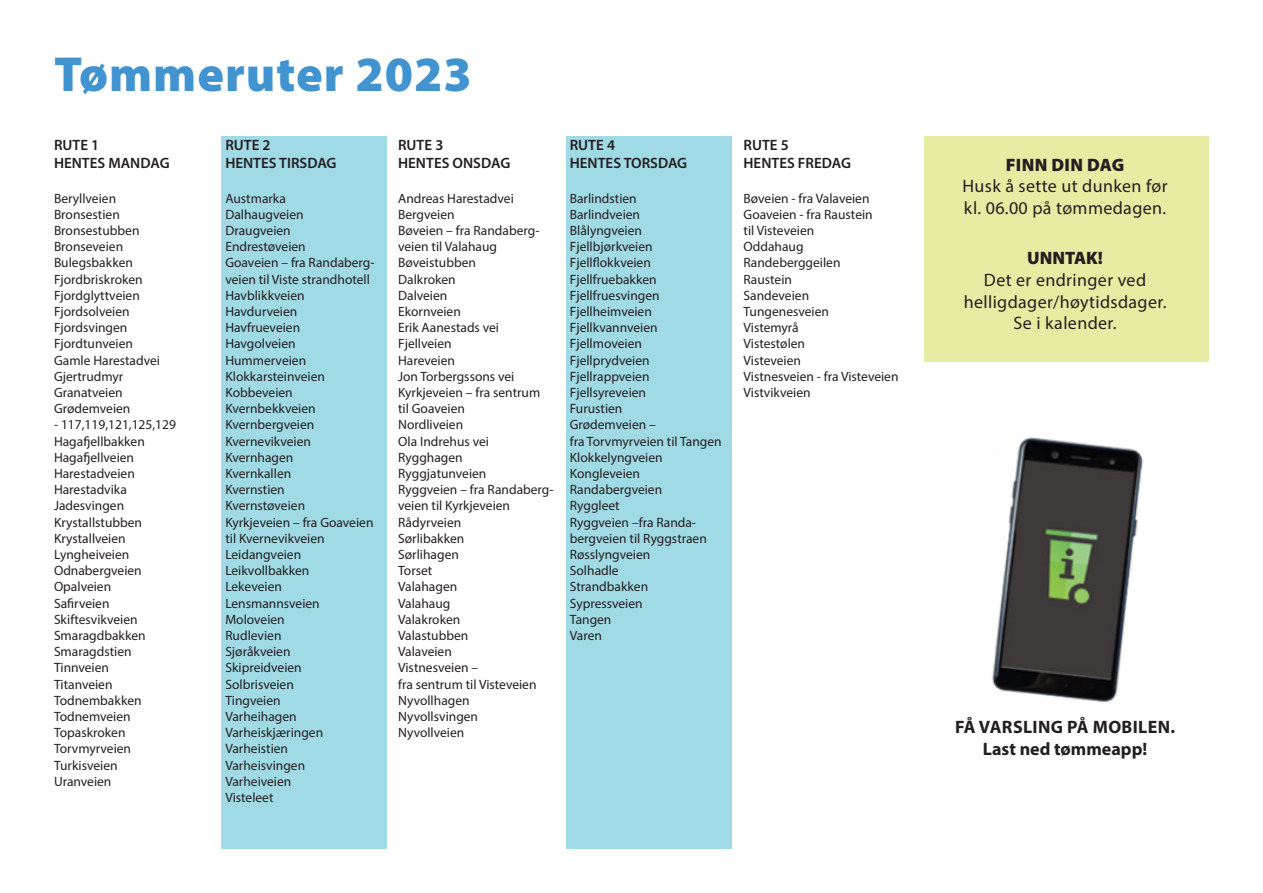
<style>
.page{position:relative;width:1263px;height:893px;background:#fff}
.page>*{position:absolute;margin:0;border:0;box-sizing:border-box;transform-origin:0 0}
.t1{font:900 49.5px "Myriad Pro";letter-spacing:.02em;color:#4194d0}
.t2{font:18px/21.6px "Myriad Pro";letter-spacing:.02em;color:#231f20;text-align:center}
.t3{font:700 18px/21.6px "Myriad Pro";color:#231f20;text-align:center}
.t4{font:900 18px "Myriad Pro";color:#231f20}
.t5{font:600 15px "Myriad Pro";color:#231f20}
.t6{font:13.5px/16.2px "Myriad Pro";color:#231f20}
.s1{font-weight:900}
</style>
<div class="page">
<img style="left:992px;top:436px;width:151px;height:267px">
<div style="left:221px;top:136px;width:166px;height:712px;background:#a0dae4"></div>
<div style="left:566px;top:136px;width:165px;height:712px;background:#a0dae4"></div>
<div style="left:924px;top:136px;width:285px;height:225px;background:#e6eda3"></div>
<p class="t1" style="left:54px;top:41px;width:419px">Tømmeruter 2023</p>
<p class="t5" style="left:54px;top:136px;width:47px">RUTE 1</p>
<p class="t5" style="left:54px;top:154px;width:117px">HENTES MANDAG</p>
<p class="t6" style="left:54px;top:190px;width:67px">Beryllveien<br>Bronsestien</p>
<p class="t6" style="left:54px;top:222px;width:87px">Bronsestubben</p>
<p class="t6" style="left:54px;top:238px;width:71px">Bronseveien</p>
<p class="t6" style="left:54px;top:254px;width:80px">Bulegsbakken</p>
<p class="t6" style="left:54px;top:271px;width:90px">Fjordbriskroken</p>
<p class="t6" style="left:54px;top:287px;width:87px">Fjordglyttveien</p>
<p class="t6" style="left:54px;top:303px;width:77px">Fjordsolveien</p>
<p class="t6" style="left:54px;top:319px;width:75px">Fjordsvingen</p>
<p class="t6" style="left:54px;top:335px;width:80px">Fjordtunveien</p>
<p class="t6" style="left:54px;top:352px;width:107px">Gamle Harestadvei</p>
<p class="t6" style="left:54px;top:368px;width:71px">Gjertrudmyr</p>
<p class="t6" style="left:54px;top:384px;width:70px">Granatveien</p>
<p class="t6" style="left:54px;top:400px;width:78px">Grødemveien</p>
<p class="t6" style="left:54px;top:416px;width:124px">- 117,119,121,125,129</p>
<p class="t6" style="left:54px;top:433px;width:92px">Hagafjellbakken</p>
<p class="t6" style="left:54px;top:449px;width:82px">Hagafjellveien</p>
<p class="t6" style="left:54px;top:465px;width:82px">Harestadveien</p>
<p class="t6" style="left:54px;top:481px;width:75px">Harestadvika</p>
<p class="t6" style="left:54px;top:497px;width:72px">Jadesvingen</p>
<p class="t6" style="left:54px;top:514px;width:90px">Krystallstubben</p>
<p class="t6" style="left:54px;top:530px;width:73px">Krystallveien</p>
<p class="t6" style="left:54px;top:546px;width:77px">Lyngheiveien</p>
<p class="t6" style="left:54px;top:562px;width:89px">Odnabergveien</p>
<p class="t6" style="left:54px;top:578px;width:59px">Opalveien</p>
<p class="t6" style="left:54px;top:595px;width:57px">Safirveien</p>
<p class="t6" style="left:54px;top:611px;width:85px">Skiftesvikveien</p>
<p class="t6" style="left:54px;top:627px;width:93px">Smaragdbakken</p>
<p class="t6" style="left:54px;top:643px;width:79px">Smaragdstien</p>
<p class="t6" style="left:54px;top:659px;width:57px">Tinnveien</p>
<p class="t6" style="left:54px;top:676px;width:60px">Titanveien</p>
<p class="t6" style="left:54px;top:692px;width:89px">Todnembakken</p>
<p class="t6" style="left:54px;top:708px;width:78px">Todnemveien</p>
<p class="t6" style="left:54px;top:724px;width:73px">Topaskroken</p>
<p class="t6" style="left:54px;top:740px;width:79px">Torvmyrveien</p>
<p class="t6" style="left:54px;top:757px;width:65px">Turkisveien</p>
<p class="t6" style="left:54px;top:773px;width:59px">Uranveien</p>
<p class="t5" style="left:225px;top:136px;width:47px">RUTE 2</p>
<p class="t5" style="left:225px;top:154px;width:113px">HENTES TIRSDAG</p>
<p class="t6" style="left:225px;top:190px;width:151px">Austmarka<br>Dalhaugveien<br>Draugveien<br>Endrestøveien<br>Goaveien – fra Randaberg&shy;veien til Viste strandhotell<br>Havblikkveien<br>Havdurveien<br>Havfrueveien<br>Havgolveien<br>Hummerveien<br>Klokkarsteinveien<br>Kobbeveien<br>Kvernbekkveien<br>Kvernbergveien<br>Kvernevikveien<br>Kvernhagen<br>Kvernkallen<br>Kvernstien<br>Kvernstøveien</p>
<p class="t6" style="left:225px;top:514px;width:150px">Kyrkjeveien – fra Goaveien til Kvernevikveien</p>
<p class="t6" style="left:225px;top:546px;width:86px">Leidangveien<br>Leikvollbakken</p>
<p class="t6" style="left:225px;top:578px;width:96px">Lekeveien<br>Lensmannsveien</p>
<p class="t6" style="left:225px;top:611px;width:61px">Moloveien</p>
<p class="t6" style="left:225px;top:627px;width:58px">Rudlevien</p>
<p class="t6" style="left:225px;top:643px;width:67px">Sjøråkveien</p>
<p class="t6" style="left:225px;top:659px;width:78px">Skipreidveien</p>
<p class="t6" style="left:225px;top:676px;width:70px">Solbrisveien</p>
<p class="t6" style="left:225px;top:692px;width:57px">Tingveien</p>
<p class="t6" style="left:225px;top:708px;width:73px">Varheihagen</p>
<p class="t6" style="left:225px;top:724px;width:99px">Varheiskjæringen</p>
<p class="t6" style="left:225px;top:740px;width:64px">Varheistien</p>
<p class="t6" style="left:225px;top:757px;width:81px">Varheisvingen</p>
<p class="t6" style="left:225px;top:773px;width:68px">Varheiveien</p>
<p class="t6" style="left:225px;top:789px;width:50px">Visteleet</p>
<p class="t5" style="left:398px;top:136px;width:47px">RUTE 3</p>
<p class="t5" style="left:398px;top:154px;width:114px">HENTES ONSDAG</p>
<p class="t6" style="left:398px;top:190px;width:117px">Andreas Harestadvei<br>Bergveien</p>
<p class="t6" style="left:398px;top:222px;width:143px">Bøveien – fra Randaberg&shy;veien til Valahaug</p>
<p class="t6" style="left:398px;top:254px;width:79px">Bøveistubben</p>
<p class="t6" style="left:398px;top:271px;width:59px">Dalkroken</p>
<p class="t6" style="left:398px;top:287px;width:51px">Dalveien</p>
<p class="t6" style="left:398px;top:303px;width:64px">Ekornveien</p>
<p class="t6" style="left:398px;top:319px;width:102px">Erik Aanestads vei</p>
<p class="t6" style="left:398px;top:335px;width:55px">Fjellveien</p>
<p class="t6" style="left:398px;top:352px;width:58px">Hareveien</p>
<p class="t6" style="left:398px;top:368px;width:144px">Jon Torbergssons vei<br>Kyrkjeveien – fra sentrum til Goaveien</p>
<p class="t6" style="left:398px;top:416px;width:67px">Nordliveien</p>
<p class="t6" style="left:398px;top:433px;width:92px">Ola Indrehus vei</p>
<p class="t6" style="left:398px;top:449px;width:66px">Rygghagen</p>
<p class="t6" style="left:398px;top:465px;width:90px">Ryggjatunveien</p>
<p class="t6" style="left:398px;top:481px;width:157px">Ryggveien – fra Randaberg&shy;veien til Kyrkjeveien</p>
<p class="t6" style="left:398px;top:514px;width:65px">Rådyrveien</p>
<p class="t6" style="left:398px;top:530px;width:68px">Sørlibakken</p>
<p class="t6" style="left:398px;top:546px;width:62px">Sørlihagen</p>
<p class="t6" style="left:398px;top:562px;width:36px">Torset</p>
<p class="t6" style="left:398px;top:578px;width:61px">Valahagen</p>
<p class="t6" style="left:398px;top:595px;width:54px">Valahaug</p>
<p class="t6" style="left:398px;top:611px;width:64px">Valakroken</p>
<p class="t6" style="left:398px;top:627px;width:72px">Valastubben</p>
<p class="t6" style="left:398px;top:643px;width:55px">Valaveien</p>
<p class="t6" style="left:398px;top:659px;width:140px">Vistnesveien –<br>fra sentrum til Visteveien</p>
<p class="t6" style="left:398px;top:692px;width:73px">Nyvollhagen</p>
<p class="t6" style="left:398px;top:708px;width:81px">Nyvollsvingen</p>
<p class="t6" style="left:398px;top:724px;width:68px">Nyvollveien</p>
<p class="t5" style="left:570px;top:136px;width:47px">RUTE 4</p>
<p class="t5" style="left:570px;top:154px;width:119px">HENTES TORSDAG</p>
<p class="t6" style="left:570px;top:190px;width:68px">Barlindstien</p>
<p class="t6" style="left:570px;top:206px;width:72px">Barlindveien</p>
<p class="t6" style="left:570px;top:222px;width:74px">Blålyngveien</p>
<p class="t6" style="left:570px;top:238px;width:84px">Fjellbjørkveien</p>
<p class="t6" style="left:570px;top:254px;width:83px">Fjellflokkveien</p>
<p class="t6" style="left:570px;top:271px;width:88px">Fjellfruebakken</p>
<p class="t6" style="left:570px;top:287px;width:91px">Fjellfruesvingen</p>
<p class="t6" style="left:570px;top:303px;width:84px">Fjellheimveien</p>
<p class="t6" style="left:570px;top:319px;width:89px">Fjellkvannveien</p>
<p class="t6" style="left:570px;top:335px;width:74px">Fjellmoveien</p>
<p class="t6" style="left:570px;top:352px;width:81px">Fjellprydveien</p>
<p class="t6" style="left:570px;top:368px;width:81px">Fjellrappveien</p>
<p class="t6" style="left:570px;top:384px;width:78px">Fjellsyreveien</p>
<p class="t6" style="left:570px;top:400px;width:54px">Furustien</p>
<p class="t6" style="left:570px;top:416px;width:88px">Grødemveien –</p>
<p class="t6" style="left:570px;top:433px;width:153px">fra Torvmyrveien til Tangen</p>
<p class="t6" style="left:570px;top:449px;width:94px">Klokkelyngveien</p>
<p class="t6" style="left:570px;top:465px;width:72px">Kongleveien</p>
<p class="t6" style="left:570px;top:481px;width:94px">Randabergveien</p>
<p class="t6" style="left:570px;top:497px;width:51px">Ryggleet</p>
<p class="t6" style="left:570px;top:514px;width:139px">Ryggveien –fra Randa&shy;bergveien til Ryggstraen<br>Røsslyngveien</p>
<p class="t6" style="left:570px;top:562px;width:50px">Solhadle</p>
<p class="t6" style="left:570px;top:578px;width:80px">Strandbakken</p>
<p class="t6" style="left:570px;top:595px;width:74px">Sypressveien</p>
<p class="t6" style="left:570px;top:611px;width:43px">Tangen</p>
<p class="t6" style="left:570px;top:627px;width:34px">Varen</p>
<p class="t5" style="left:743px;top:136px;width:47px">RUTE 5</p>
<p class="t5" style="left:743px;top:154px;width:109px">HENTES FREDAG</p>
<p class="t6" style="left:743px;top:190px;width:131px">Bøveien - fra Valaveien<br>Goaveien - fra Raustein til Visteveien</p>
<p class="t6" style="left:743px;top:238px;width:62px">Oddahaug</p>
<p class="t6" style="left:743px;top:254px;width:99px">Randeberggeilen</p>
<p class="t6" style="left:743px;top:271px;width:50px">Raustein</p>
<p class="t6" style="left:743px;top:287px;width:67px">Sandeveien</p>
<p class="t6" style="left:743px;top:303px;width:87px">Tungenesveien</p>
<p class="t6" style="left:743px;top:319px;width:57px">Vistemyrå</p>
<p class="t6" style="left:743px;top:335px;width:63px">Vistestølen</p>
<p class="t6" style="left:743px;top:352px;width:59px">Visteveien</p>
<p class="t6" style="left:743px;top:368px;width:156px">Vistnesveien - fra Visteveien</p>
<p class="t6" style="left:743px;top:384px;width:69px">Vistvikveien</p>
<p class="t2" style="left:962px;top:154px;width:207px"><span class="s1">FINN DIN DAG<br></span>Husk å sette ut dunken før kl. 06.00 på tømmedagen.</p>
<p class="t4" style="left:1027px;top:246px;width:77px">UNNTAK!</p>
<p class="t2" style="left:964px;top:269px;width:204px">Det er endringer ved helligdager/høytidsdager.<br>Se i kalender.</p>
<p class="t3" style="left:955px;top:716px;width:221px">FÅ VARSLING PÅ MOBILEN.<br>Last ned tømmeapp!</p>
</div>
